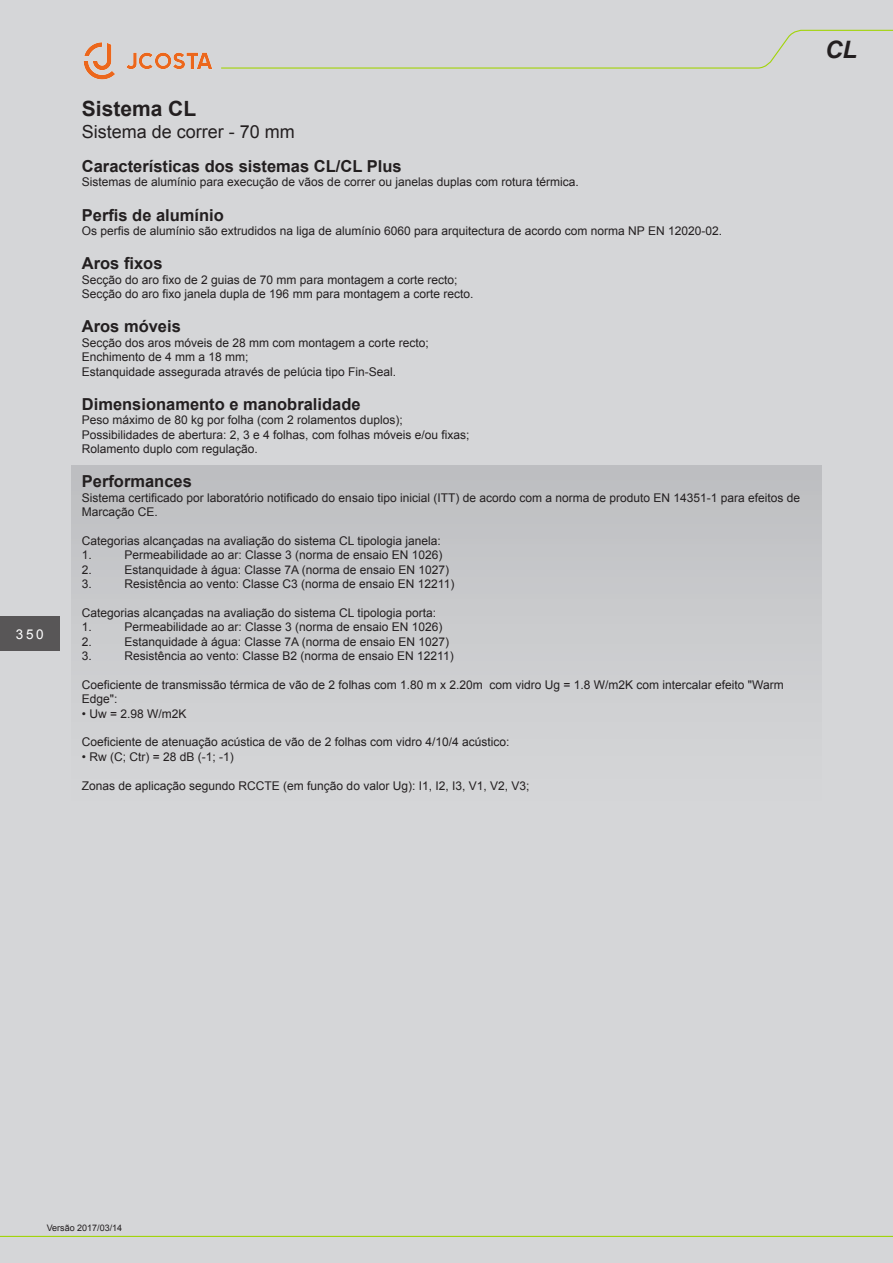
<style>
.page{position:relative;width:893px;height:1263px;background:#d5d6d8}
.page>*{position:absolute;margin:0;border:0;box-sizing:border-box;transform-origin:0 0}
.Cabeçalho_série_linh{font:italic 700 24px "Arial";color:#231f20}
.CC_titulo_L1{font:700 21px "Arial";color:#231f20}
.CC_titulo_L2{font:18px "Arial";color:#231f20}
.CC_topicos{font:700 16.5px "Arial";color:#231f20}
.Rodapé_página_número{font:13.5px "Arial";color:#fff}
.CC_base{font:12px/14.4px "Arial";color:#231f20}
.CC_base-2{font:9px "Arial";color:#231f20}
</style>
<div class="page">
<div style="left:0;top:617px;width:60px;height:34px;background:#585657"></div>
<svg style="left:221px;top:29px;width:672px;height:40px"></svg>
<hr style="left:0;top:1236px;width:893px;height:1px;background:#a2d40a">
<div style="left:71px;top:466px;width:751px;height:334px;background:linear-gradient(to right,#cacbcd,#cacbcd)"></div>
<img style="left:83px;top:42px;width:129px;height:38px">
<p class="Rodapé_página_número" style="left:16px;top:625px;width:29px">350</p>
<p class="CC_titulo_L1" style="left:82px;top:95px;width:116px">Sistema CL</p>
<p class="CC_titulo_L2" style="left:82px;top:120px;width:215px">Sistema de correr - 70 mm</p>
<p class="CC_topicos" style="left:82px;top:155px;width:321px">Características dos sistemas CL/CL Plus</p>
<p class="CC_base" style="left:82px;top:175px;width:498px">Sistemas de alumínio para execução de vãos de correr ou janelas duplas com rotura térmica.</p>
<p class="CC_topicos" style="left:82px;top:204px;width:144px">Perfis de alumínio</p>
<p class="CC_base" style="left:82px;top:224px;width:642px">Os perfis de alumínio são extrudidos na liga de alumínio 6060 para arquitectura de acordo com norma NP EN 12020-02.</p>
<p class="CC_topicos" style="left:82px;top:252px;width:82px">Aros fixos</p>
<p class="CC_base" style="left:82px;top:272px;width:377px">Secção do aro fixo de 2 guias de 70 mm para montagem a corte recto;</p>
<p class="CC_base" style="left:82px;top:287px;width:393px">Secção do aro fixo janela dupla de 196 mm para montagem a corte recto.</p>
<p class="CC_topicos" style="left:82px;top:315px;width:101px">Aros móveis</p>
<p class="CC_base" style="left:82px;top:335px;width:348px">Secção dos aros móveis de 28 mm com montagem a corte recto;</p>
<p class="CC_base" style="left:82px;top:350px;width:168px">Enchimento de 4 mm a 18 mm;</p>
<p class="CC_base" style="left:82px;top:364px;width:316px">Estanquidade assegurada através de pelúcia tipo Fin-Seal.</p>
<p class="CC_topicos" style="left:82px;top:393px;width:280px">Dimensionamento e manobralidade</p>
<p class="CC_base" style="left:82px;top:413px;width:322px">Peso máximo de 80 kg por folha (com 2 rolamentos duplos);</p>
<p class="CC_base" style="left:82px;top:427px;width:389px">Possibilidades de abertura: 2, 3 e 4 folhas, com folhas móveis e/ou fixas;</p>
<p class="CC_base" style="left:82px;top:442px;width:178px">Rolamento duplo com regulação.</p>
<p class="CC_topicos" style="left:82px;top:470px;width:112px">Performances</p>
<p class="CC_base" style="left:82px;top:490px;width:720px">Sistema certificado por laboratório notificado do ensaio tipo inicial (ITT) de acordo com a norma de produto EN 14351-1 para efeitos de<br>Marcação CE.</p>
<p class="CC_base" style="left:82px;top:533px;width:361px">Categorias alcançadas na avaliação do sistema CL tipologia janela:</p>
<p class="CC_base" style="left:82px;top:548px;width:12px">1.</p>
<p class="CC_base" style="left:124px;top:548px;width:320px">Permeabilidade ao ar: Classe 3 (norma de ensaio EN 1026)</p>
<p class="CC_base" style="left:82px;top:562px;width:12px">2.</p>
<p class="CC_base" style="left:124px;top:562px;width:326px">Estanquidade à água: Classe 7A (norma de ensaio EN 1027)</p>
<p class="CC_base" style="left:82px;top:577px;width:12px">3.</p>
<p class="CC_base" style="left:124px;top:577px;width:331px">Resistência ao vento: Classe C3 (norma de ensaio EN 12211)</p>
<p class="CC_base" style="left:82px;top:605px;width:356px">Categorias alcançadas na avaliação do sistema CL tipologia porta:</p>
<p class="CC_base" style="left:82px;top:620px;width:12px">1.</p>
<p class="CC_base" style="left:124px;top:620px;width:320px">Permeabilidade ao ar: Classe 3 (norma de ensaio EN 1026)</p>
<p class="CC_base" style="left:82px;top:634px;width:12px">2.</p>
<p class="CC_base" style="left:124px;top:634px;width:326px">Estanquidade à água: Classe 7A (norma de ensaio EN 1027)</p>
<p class="CC_base" style="left:82px;top:649px;width:12px">3.</p>
<p class="CC_base" style="left:124px;top:649px;width:331px">Resistência ao vento: Classe B2 (norma de ensaio EN 12211)</p>
<p class="CC_base" style="left:82px;top:677px;width:703px">Coeficiente de transmissão térmica de vão de 2 folhas com 1.80 m x 2.20m com vidro Ug = 1.8 W/m2K com intercalar efeito "Warm<br>Edge":</p>
<p class="CC_base" style="left:82px;top:706px;width:106px">• Uw = 2.98 W/m2K</p>
<p class="CC_base" style="left:82px;top:735px;width:429px">Coeficiente de atenuação acústica de vão de 2 folhas com vidro 4/10/4 acústico:</p>
<p class="CC_base" style="left:82px;top:749px;width:153px">• Rw (C; Ctr) = 28 dB (-1; -1)</p>
<p class="CC_base" style="left:82px;top:778px;width:449px">Zonas de aplicação segundo RCCTE (em função do valor Ug): I1, I2, I3, V1, V2, V3;</p>
<p class="Cabeçalho_série_linh" style="left:825px;top:34px;width:33px">CL</p>
<p class="CC_base-2" style="left:47px;top:1222px;width:77px">Versão 2017/03/14</p>
</div>
